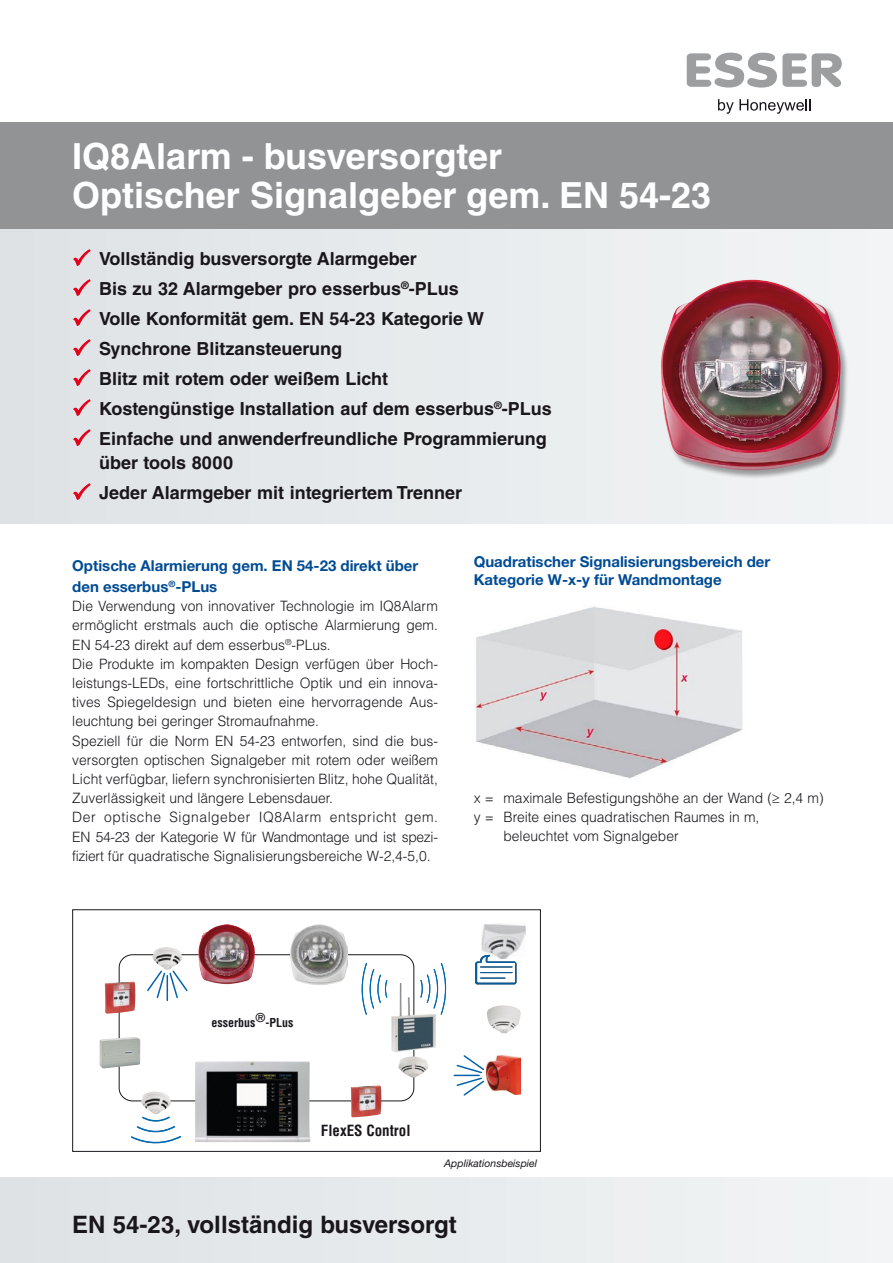
<style>
.page{position:relative;width:893px;height:1263px;background:#fff}
.page>*{position:absolute;margin:0;border:0;box-sizing:border-box;transform-origin:0 0}
.t1{font:700 36px/39px "Honeywell Helvetica";color:#fff}
.t2{font:700 24px "Honeywell Helvetica";color:#1a171c}
.t3{font:700 18px/30px "Honeywell Helvetica";color:#1a171c}
.t4{font:700 15px/21px "Helvetica Neue";color:#004b94}
.t5{font:700 condensed 15px "Honeywell Helvetica";color:#1a171c}
.t6{font:300 14.25px/19.2px "Honeywell Helvetica";color:#1a171c}
.t7{font:700 condensed 12px "Honeywell Helvetica";color:#1a171c}
.t8{font:italic 10.5px "Helvetica Neue";color:#1a171c}
</style>
<div class="page">
<svg style="left:718px;top:99px;width:92px;height:15px"></svg>
<svg style="left:687px;top:53px;width:155px;height:35px"></svg>
<div style="left:0;top:1178px;width:893px;height:85px;background:#e8ebed"></div>
<div style="left:0;top:122px;width:893px;height:107px;background:#929395"></div>
<div style="left:0;top:230px;width:893px;height:293px;background:#e7eaec"></div>
<div style="left:660px;top:279px;width:189px;height:200px;background:#1a171c;opacity:.4"></div>
<img style="left:661px;top:280px;width:179px;height:190px">
<img style="left:105px;top:981px;width:30px;height:32px">
<img style="left:487px;top:1005px;width:34px;height:28px">
<img style="left:351px;top:1085px;width:30px;height:32px">
<img style="left:481px;top:924px;width:45px;height:30px">
<img style="left:398px;top:1056px;width:30px;height:21px">
<svg style="left:361px;top:962px;width:27px;height:53px"></svg>
<svg style="left:420px;top:962px;width:27px;height:53px"></svg>
<img style="left:391px;top:983px;width:45px;height:69px">
<img style="left:100px;top:1037px;width:40px;height:31px">
<img style="left:291px;top:924px;width:56px;height:60px">
<img style="left:198px;top:924px;width:57px;height:60px">
<svg style="left:131px;top:1116px;width:50px;height:28px"></svg>
<img style="left:141px;top:1091px;width:30px;height:23px">
<img style="left:152px;top:947px;width:30px;height:22px">
<svg style="left:147px;top:969px;width:41px;height:31px"></svg>
<svg style="left:475px;top:954px;width:42px;height:31px"></svg>
<hr style="left:481px;top:972px;width:31px;height:1px;background:#0063ad">
<hr style="left:481px;top:966px;width:31px;height:1px;background:#0063ad">
<img style="left:487px;top:1055px;width:34px;height:40px">
<svg style="left:454px;top:1055px;width:30px;height:41px"></svg>
<img style="left:195px;top:1061px;width:115px;height:81px">
<div style="left:72px;top:909px;width:469px;height:243px;border:1px solid #1a171c"></div>
<img style="left:473px;top:606px;width:270px;height:173px">
<svg style="left:73px;top:249px;width:18px;height:17px"></svg>
<svg style="left:73px;top:279px;width:18px;height:17px"></svg>
<svg style="left:73px;top:309px;width:18px;height:17px"></svg>
<svg style="left:73px;top:339px;width:18px;height:17px"></svg>
<svg style="left:73px;top:369px;width:18px;height:17px"></svg>
<svg style="left:73px;top:399px;width:18px;height:17px"></svg>
<svg style="left:73px;top:429px;width:18px;height:17px"></svg>
<svg style="left:73px;top:483px;width:18px;height:17px"></svg>
<h1 class="t1" style="left:72px;top:137px;width:640px">IQ8Alarm - busversorgter<br>Optischer Signalgeber gem. EN 54-23</h1>
<p class="t3" style="left:99px;top:244px;width:454px">Vollständig busversorgte Alarmgeber<br>Bis zu 32 Alarmgeber pro esserbus<sup>®</sup>-PLus<br>Volle Konformität gem. EN 54-23 Kategorie W Synchrone Blitzansteuerung<br>Blitz mit rotem oder weißem Licht<br>Kostengünstige Installation auf dem esserbus<sup>®</sup>-PLus Einfache und anwenderfreundliche Programmierung</p>
<p class="t3" style="left:99px;top:448px;width:365px">über tools 8000<br>Jeder Alarmgeber mit integriertem Trenner</p>
<p class="t4" style="left:72px;top:555px;width:348px">Optische Alarmierung gem. EN 54-23 direkt über den esserbus<sup>®</sup>-PLus</p>
<p class="t6" style="left:72px;top:596px;width:367px">Die Verwendung von innovativer Technologie im IQ8Alarm ermöglicht erstmals auch die optische Alarmierung gem.<br>EN 54-23 direkt auf dem esserbus<sup>®</sup>-PLus.<br>Die Produkte im kompakten Design verfügen über Hoch&shy;leistungs-LEDs, eine fortschrittliche Optik und ein innova&shy;tives Spiegeldesign und bieten eine hervorragende Aus&shy;leuchtung bei geringer Stromaufnahme.<br>Speziell für die Norm EN 54-23 entworfen, sind die bus&shy;versorgten optischen Signalgeber mit rotem oder weißem Licht verfügbar, liefern synchronisierten Blitz, hohe Qualität, Zuverlässigkeit und längere Lebensdauer.<br>Der optische Signalgeber IQ8Alarm entspricht gem.<br>EN 54-23 der Kategorie W für Wandmontage und ist spezi&shy;fiziert für quadratische Signalisierungsbereiche W-2,4-5,0.</p>
<p class="t4" style="left:474px;top:553px;width:298px;line-height:18px">Quadratischer Signalisierungsbereich der<br>Kategorie W-x-y für Wandmontage</p>
<p class="t6" style="left:474px;top:788px;width:351px">x = maximale Befestigungshöhe an der Wand (≥ 2,4 m)</p>
<p class="t6" style="left:474px;top:807px;width:287px">y = Breite eines quadratischen Raumes in m,</p>
<p class="t6" style="left:503px;top:826px;width:177px">beleuchtet vom Signalgeber</p>
<p class="t7" style="left:211px;top:1015px;width:83px">esserbus®-PLus</p>
<p class="t5" style="left:321px;top:1121px;width:91px">FlexES Control</p>
<p class="t8" style="left:444px;top:1157px;width:94px">Applikationsbeispiel</p>
<h2 class="t2" style="left:72px;top:1210px;width:386px">EN 54-23, vollständig busversorgt</h2>
</div>
